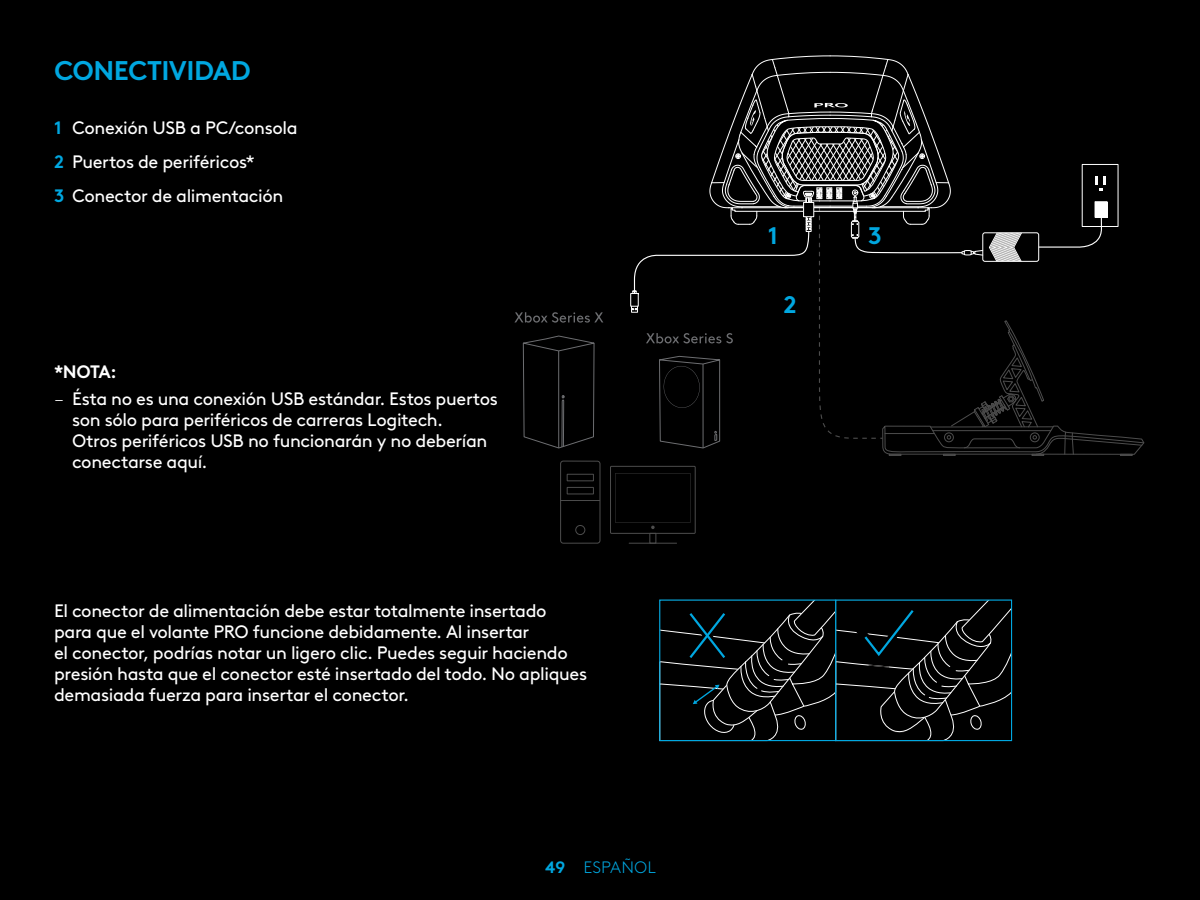
<style>
.page{position:relative;width:1200px;height:900px;background:#000}
.page>*{position:absolute;margin:0;border:0;box-sizing:border-box;transform-origin:0 0}
.A_head{font:700 27px "Brown Logitech Pan";letter-spacing:-.02em;color:#00a7e0}
.B_head{font:700 24px "Brown Pro";color:#00a7e0}
.Bulleted_list{font:18px/21px "Brown Logitech Pan";letter-spacing:-.02em;color:#fff}
.Bulleted_list-2{font:700 18px "Brown Logitech Pan";color:#fff}
.t1{font:300 16.5px "Brown Logitech Pan";letter-spacing:.01em;color:#00a7e0}
.s1{font-family:"Brown Pro Bold Alt";color:#00a7e0}
.s2{font-weight:300}
.s3{font-weight:700}
</style>
<div class="page">
<svg style="left:514px;top:312px;width:89px;height:11px"></svg>
<svg style="left:522px;top:335px;width:73px;height:114px"></svg>
<svg style="left:630px;top:55px;width:515px;height:401px"></svg>
<div style="left:560px;top:461px;width:40px;height:83px;border:1px solid #4d4d4d;border-radius:3px"></div>
<hr style="left:560px;top:500px;width:40px;height:1px;background:#4d4d4d">
<div style="left:567px;top:474px;width:27px;height:7px;border:1px solid #4d4d4d"></div>
<div style="left:567px;top:487px;width:27px;height:7px;border:1px solid #4d4d4d"></div>
<div style="left:576px;top:525px;width:9px;height:10px;border:1px solid #4d4d4d;border-radius:50%"></div>
<div style="left:610px;top:466px;width:86px;height:68px;border:1px solid #4d4d4d"></div>
<svg style="left:615px;top:473px;width:75px;height:56px"></svg>
<hr style="left:629px;top:543px;width:48px;height:1px;background:#4d4d4d">
<div style="left:650px;top:533px;width:6px;height:10px;border:1px solid #4d4d4d"></div>
<svg style="left:659px;top:599px;width:353px;height:142px"></svg>
<p class="A_head" style="left:54px;top:50px;width:198px">CONECTIVIDAD</p>
<p class="Bulleted_list" style="left:54px;top:116px;width:245px"><span class="s1">1</span> Conexión USB a PC/consola</p>
<p class="Bulleted_list" style="left:54px;top:150px;width:202px"><span class="s1">2</span> Puertos de periféricos*</p>
<p class="Bulleted_list" style="left:54px;top:184px;width:231px"><span class="s1">3</span> Conector de alimentación</p>
<p class="Bulleted_list-2" style="left:54px;top:358px;width:64px">*NOTA:</p>
<p class="Bulleted_list" style="left:72px;top:387px;width:427px;text-indent:-18px"><span class="s2">–</span> Ésta no es una conexión USB estándar. Estos puertos son sólo para periféricos de carreras Logitech.<br>Otros periféricos USB no funcionarán y no deberían conectarse aquí.</p>
<p class="Bulleted_list" style="left:54px;top:599px;width:535px">El conector de alimentación debe estar totalmente insertado para que el volante PRO funcione debidamente. Al insertar<br>el conector, podrías notar un ligero clic. Puedes seguir haciendo presión hasta que el conector esté insertado del todo. No apliques demasiada fuerza para insertar el conector.</p>
<p class="t1" style="left:545px;top:856px;width:112px"><span class="s3">49</span> ESPAÑOL</p>
<p class="B_head" style="left:768px;top:216px;width:12px">1</p>
<p class="B_head" style="left:784px;top:285px;width:15px">2</p>
<p class="B_head" style="left:868px;top:216px;width:15px">3</p>
</div>
